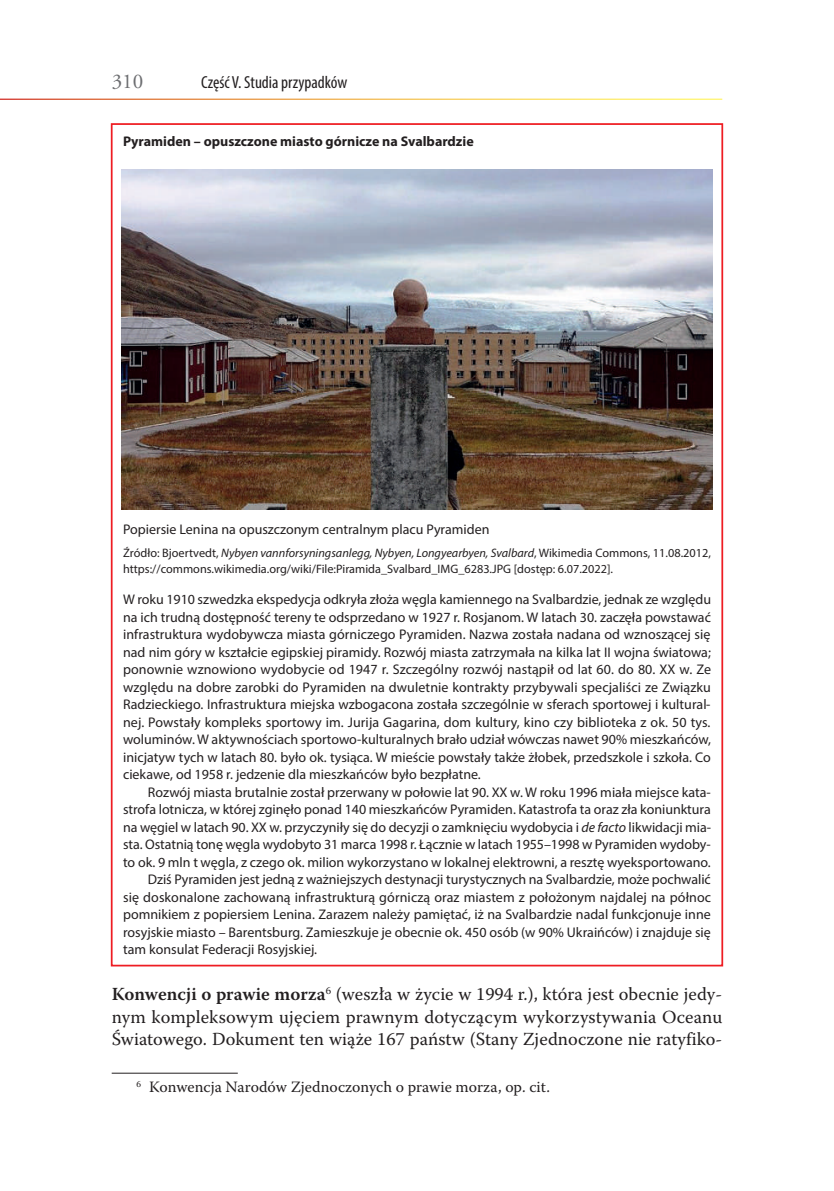
<style>
.page{position:relative;width:834px;height:1191px;background:#fff}
.page>*{position:absolute;margin:0;border:0;box-sizing:border-box;transform-origin:0 0}
.t1{font:21px "Adobe Garamond Pro";color:#6c6d70}
.t2{font:18.38px/22.8px "Warnock Pro";color:#231f20;text-align:justify}
.t3{font:condensed 17.5px "Myriad Pro";color:#231f20}
.t4{font:15.75px "Warnock Pro";color:#231f20}
.t5{font:14px/17.5px "Myriad Pro";color:#231f20;text-align:justify}
.t6{font:700 14px "Myriad Pro";color:#231f20}
.t7{font:12.25px/15.8px "Myriad Pro";color:#231f20}
.s1{font-style:italic}
.s2{font-weight:600}
</style>
<div class="page">
<hr style="left:112px;top:1072px;width:126px;height:1px;background:#231f20">
<img style="left:121px;top:169px;width:591px;height:340px">
<h1 class="t1" style="left:112px;top:69px;width:33px">310</h1>
<p class="t3" style="left:201px;top:71px;width:148px">Część V. Studia przypadków</p>
<p class="t6" style="left:123px;top:132px;width:352px">Pyramiden – opuszczone miasto górnicze na Svalbardzie</p>
<p class="t5" style="left:123px;top:520px;width:368px">Popiersie Lenina na opuszczonym centralnym placu Pyramiden</p>
<p class="t7" style="left:123px;top:544px;width:589px">Źródło: Bjoertvedt, <span class="s1">Nybyen vannforsyningsanlegg, Nybyen, Longyearbyen, Svalbard</span>, Wikimedia Commons, 11.08.2012, https://commons.wikimedia.org/wiki/File:Piramida_Svalbard_IMG_6283.JPG [dostęp: 6.07.2022].</p>
<p class="t5" style="left:123px;top:590px;width:589px">W roku 1910 szwedzka ekspedycja odkryła złoża węgla kamiennego na Svalbardzie, jednak ze względu na ich trudną dostępność tereny te odsprzedano w 1927 r. Rosjanom. W latach 30. zaczęła powstawać infrastruktura wydobywcza miasta górniczego Pyramiden. Nazwa została nadana od wznoszącej się nad nim góry w kształcie egipskiej piramidy. Rozwój miasta zatrzymała na kilka lat II wojna światowa; ponownie wznowiono wydobycie od 1947 r. Szczególny rozwój nastąpił od lat 60. do 80. XX w. Ze względu na dobre zarobki do Pyramiden na dwuletnie kontrakty przybywali specjaliści ze Związku Radzieckiego. Infrastruktura miejska wzbogacona została szczególnie w sferach sportowej i kultural&shy;nej. Powstały kompleks sportowy im. Jurija Gagarina, dom kultury, kino czy biblioteka z ok. 50 tys. woluminów. W aktywnościach sportowo-kulturalnych brało udział wówczas nawet 90% mieszkańców, inicjatyw tych w latach 80. było ok. tysiąca. W mieście powstały także żłobek, przedszkole i szkoła. Co ciekawe, od 1958 r. jedzenie dla mieszkańców było bezpłatne.</p>
<p class="t5" style="left:148px;top:783px;width:564px">Rozwój miasta brutalnie został przerwany w połowie lat 90. XX w. W roku 1996 miała miejsce kata-</p>
<p class="t5" style="left:123px;top:800px;width:589px">strofa lotnicza, w której zginęło ponad 140 mieszkańców Pyramiden. Katastrofa ta oraz zła koniunktura</p>
<p class="t5" style="left:123px;top:818px;width:589px">na węgiel w latach 90. XX w. przyczyniły się do decyzji o zamknięciu wydobycia i <span class="s1">de facto</span> likwidacji mia-</p>
<p class="t5" style="left:123px;top:835px;width:589px">sta. Ostatnią tonę węgla wydobyto 31 marca 1998 r. Łącznie w latach 1955–1998 w Pyramiden wydoby-</p>
<p class="t5" style="left:123px;top:853px;width:589px">to ok. 9 mln t węgla, z czego ok. milion wykorzystano w lokalnej elektrowni, a resztę wyeksportowano.</p>
<p class="t5" style="left:148px;top:870px;width:564px">Dziś Pyramiden jest jedną z ważniejszych destynacji turystycznych na Svalbardzie, może pochwalić</p>
<p class="t5" style="left:123px;top:888px;width:589px">się doskonalone zachowaną infrastrukturą górniczą oraz miastem z położonym najdalej na północ</p>
<p class="t5" style="left:123px;top:905px;width:589px">pomnikiem z popiersiem Lenina. Zarazem należy pamiętać, iż na Svalbardzie nadal funkcjonuje inne</p>
<p class="t5" style="left:123px;top:923px;width:589px">rosyjskie miasto – Barentsburg. Zamieszkuje je obecnie ok. 450 osób (w 90% Ukraińców) i znajduje się</p>
<p class="t5" style="left:123px;top:940px;width:195px">tam konsulat Federacji Rosyjskiej.</p>
<h2 class="t2" style="left:112px;top:982px;width:612px"><span class="s2">Konwencji o prawie morza</span><sup>6</sup> (weszła w życie w 1994 r.), która jest obecnie jedy&shy;nym kompleksowym ujęciem prawnym dotyczącym wykorzystywania Oceanu Światowego. Dokument ten wiąże 167 państw (Stany Zjednoczone nie ratyfiko-</h2>
<p class="t4" style="left:136px;top:1077px;width:415px"><sup>6</sup> Konwencja Narodów Zjednoczonych o prawie morza, op. cit.</p>
</div>
